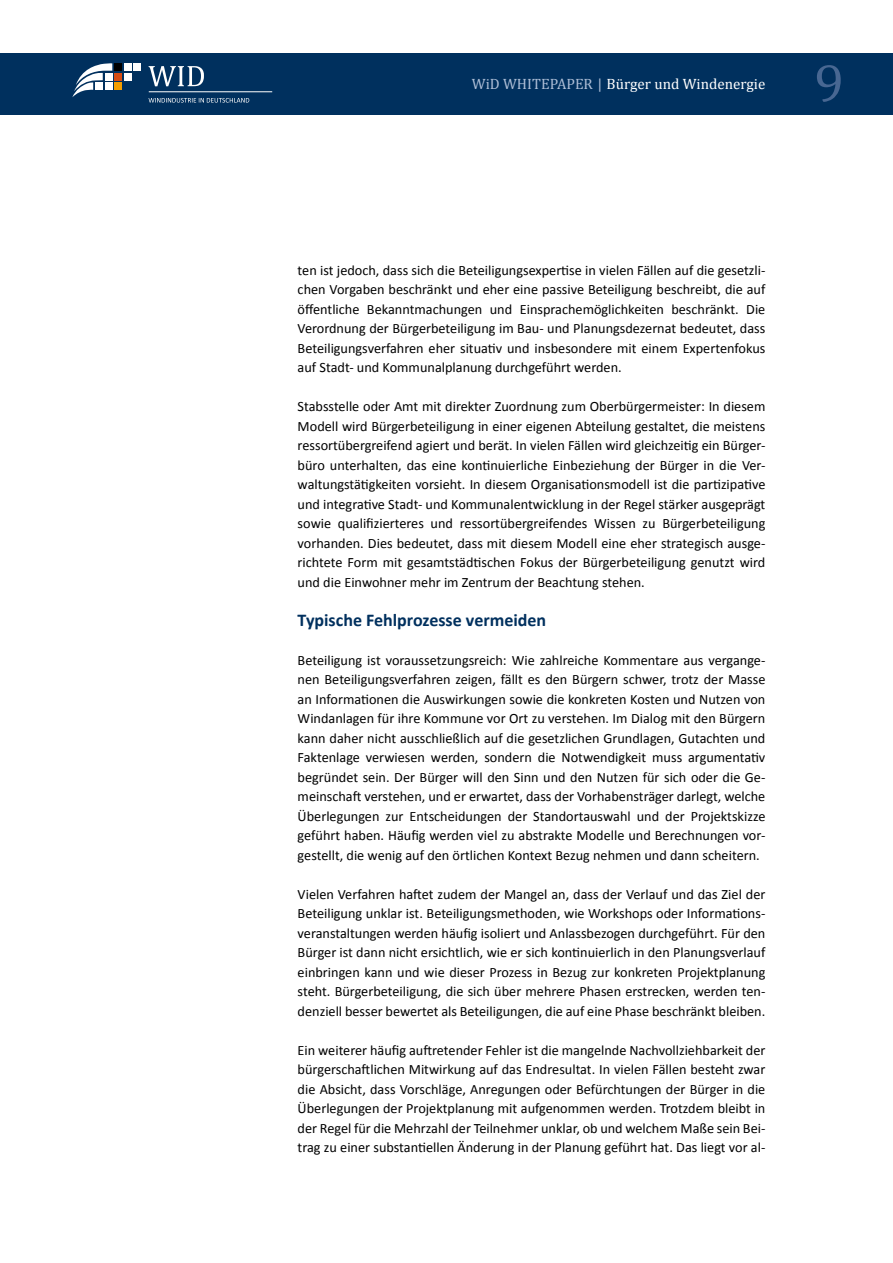
<style>
.page{position:relative;width:893px;height:1263px;background:#fff}
.page>*{position:absolute;margin:0;border:0;box-sizing:border-box;transform-origin:0 0}
.t1{font:54px "Cambria";color:#486792}
.t2{font:700 18px "Calibri";color:#00305e}
.t3{font:15px "Cambria";color:#fff}
.t4{font:14.25px/19.5px "Calibri";color:#000;text-align:justify}
.s1{color:#afbfd7}
.s2{font-family:"Calibri";color:#afbfd7}
</style>
<div class="page">
<div style="left:0;top:53px;width:893px;height:61px;background:#00305e"></div>
<div style="left:115px;top:63px;width:7px;height:8px;background:#000"></div>
<div style="left:124px;top:63px;width:7px;height:8px;background:#fff"></div>
<div style="left:134px;top:63px;width:7px;height:8px;background:#fff"></div>
<div style="left:115px;top:73px;width:7px;height:7px;background:#d64c13"></div>
<div style="left:124px;top:73px;width:7px;height:7px;background:#fff"></div>
<div style="left:115px;top:83px;width:7px;height:7px;background:#f49e00"></div>
<svg style="left:72px;top:63px;width:40px;height:34px"></svg>
<svg style="left:149px;top:66px;width:55px;height:20px"></svg>
<svg style="left:149px;top:98px;width:100px;height:5px"></svg>
<hr style="left:149px;top:92px;width:123px;height:1px;background:#fff">
<p class="t3" style="left:472px;top:76px;width:295px"><span class="s1">WiD WHITEPAPER</span> <span class="s2">|</span> Bürger und Windenergie</p>
<h1 class="t1" style="left:814px;top:51px;width:31px">9</h1>
<p class="t4" style="left:298px;top:260px;width:469px">ten ist jedoch, dass sich die Beteiligungsexpertise in vielen Fällen auf die gesetzli&shy;chen Vorgaben beschränkt und eher eine passive Beteiligung beschreibt, die auf öffentliche Bekanntmachungen und Einsprachemöglichkeiten beschränkt. Die Verordnung der Bürgerbeteiligung im Bau- und Planungsdezernat bedeutet, dass Beteiligungsverfahren eher situativ und insbesondere mit einem Expertenfokus auf Stadt- und Kommunalplanung durchgeführt werden.</p>
<p class="t4" style="left:298px;top:397px;width:469px">Stabsstelle oder Amt mit direkter Zuordnung zum Oberbürgermeister: In diesem Modell wird Bürgerbeteiligung in einer eigenen Abteilung gestaltet, die meistens ressortübergreifend agiert und berät. In vielen Fällen wird gleichzeitig ein Bürger&shy;büro unterhalten, das eine kontinuierliche Einbeziehung der Bürger in die Ver&shy;waltungstätigkeiten vorsieht. In diesem Organisationsmodell ist die partizipative und integrative Stadt- und Kommunalentwicklung in der Regel stärker ausgeprägt sowie qualifizierteres und ressortübergreifendes Wissen zu Bürgerbeteiligung vorhanden. Dies bedeutet, dass mit diesem Modell eine eher strategisch ausge&shy;richtete Form mit gesamtstädtischen Fokus der Bürgerbeteiligung genutzt wird und die Einwohner mehr im Zentrum der Beachtung stehen.</p>
<p class="t2" style="left:298px;top:608px;width:250px">Typische Fehlprozesse vermeiden</p>
<p class="t4" style="left:298px;top:650px;width:469px">Beteiligung ist voraussetzungsreich: Wie zahlreiche Kommentare aus vergange&shy;nen Beteiligungsverfahren zeigen, fällt es den Bürgern schwer, trotz der Masse an Informationen die Auswirkungen sowie die konkreten Kosten und Nutzen von Windanlagen für ihre Kommune vor Ort zu verstehen. Im Dialog mit den Bürgern kann daher nicht ausschließlich auf die gesetzlichen Grundlagen, Gutachten und Faktenlage verwiesen werden, sondern die Notwendigkeit muss argumentativ begründet sein. Der Bürger will den Sinn und den Nutzen für sich oder die Ge&shy;meinschaft verstehen, und er erwartet, dass der Vorhabensträger darlegt, welche Überlegungen zur Entscheidungen der Standortauswahl und der Projektskizze geführt haben. Häufig werden viel zu abstrakte Modelle und Berechnungen vor&shy;gestellt, die wenig auf den örtlichen Kontext Bezug nehmen und dann scheitern.</p>
<p class="t4" style="left:298px;top:884px;width:469px">Vielen Verfahren haftet zudem der Mangel an, dass der Verlauf und das Ziel der Beteiligung unklar ist. Beteiligungsmethoden, wie Workshops oder Informations&shy;veranstaltungen werden häufig isoliert und Anlassbezogen durchgeführt. Für den Bürger ist dann nicht ersichtlich, wie er sich kontinuierlich in den Planungsverlauf einbringen kann und wie dieser Prozess in Bezug zur konkreten Projektplanung steht. Bürgerbeteiligung, die sich über mehrere Phasen erstrecken, werden ten&shy;denziell besser bewertet als Beteiligungen, die auf eine Phase beschränkt bleiben.</p>
<p class="t4" style="left:298px;top:1040px;width:469px">Ein weiterer häufig auftretender Fehler ist die mangelnde Nachvollziehbarkeit der bürgerschaftlichen Mitwirkung auf das Endresultat. In vielen Fällen besteht zwar die Absicht, dass Vorschläge, Anregungen oder Befürchtungen der Bürger in die Überlegungen der Projektplanung mit aufgenommen werden. Trotzdem bleibt in der Regel für die Mehrzahl der Teilnehmer unklar, ob und welchem Maße sein Bei&shy;trag zu einer substantiellen Änderung in der Planung geführt hat. Das liegt vor al-</p>
</div>
